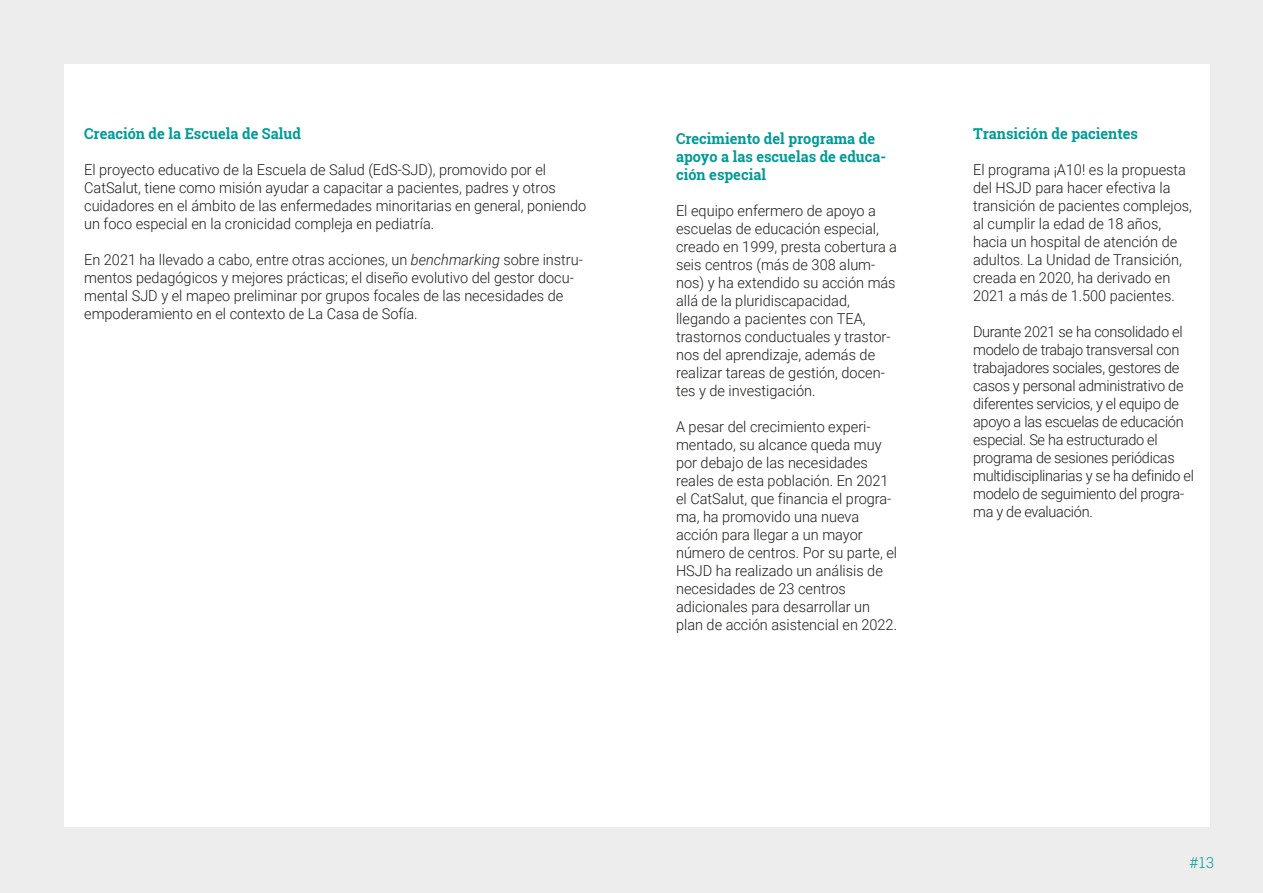
<style>
.page{position:relative;width:1263px;height:893px;background:#ededed}
.page>*{position:absolute;margin:0;border:0;box-sizing:border-box;transform-origin:0 0}
.t1{font:300 15px/18px "Roboto";color:#1d1d1b}
.t2{font:300 15px/18px "Roboto";letter-spacing:-.02em;color:#1d1d1b}
.t3{font:700 15px/18px "Roboto Slab";color:#009a96}
.t4{font:300 15px "Roboto Slab";color:#009a96}
.s1{font-style:italic}
</style>
<div class="page">
<div style="left:64px;top:64px;width:1146px;height:762px;background:#fff"></div>
<p class="t3" style="left:84px;top:124px;width:218px">Creación de la Escuela de Salud</p>
<p class="t1" style="left:84px;top:160px;width:504px">El proyecto educativo de la Escuela de Salud (EdS-SJD), promovido por el CatSalut, tiene como misión ayudar a capacitar a pacientes, padres y otros cuidadores en el ámbito de las enfermedades minoritarias en general, poniendo un foco especial en la cronicidad compleja en pediatría.</p>
<p class="t1" style="left:84px;top:250px;width:500px">En 2021 ha llevado a cabo, entre otras acciones, un <span class="s1">benchmarking</span> sobre instru&shy;mentos pedagógicos y mejores prácticas; el diseño evolutivo del gestor docu&shy;mental SJD y el mapeo preliminar por grupos focales de las necesidades de empoderamiento en el contexto de La Casa de Sofía.</p>
<p class="t3" style="left:676px;top:129px;width:212px">Crecimiento del programa de apoyo a las escuelas de educa&shy;ción especial</p>
<p class="t1" style="left:676px;top:201px;width:223px">El equipo enfermero de apoyo a escuelas de educación especial, creado en 1999, presta cobertura a seis centros (más de 308 alum&shy;nos) y ha extendido su acción más allá de la pluridiscapacidad, llegando a pacientes con TEA, trastornos conductuales y trastor&shy;nos del aprendizaje, además de realizar tareas de gestión, docen&shy;tes y de investigación.</p>
<p class="t1" style="left:676px;top:417px;width:223px">A pesar del crecimiento experi&shy;mentado, su alcance queda muy por debajo de las necesidades reales de esta población. En 2021 el CatSalut, que financia el progra&shy;ma, ha promovido una nueva acción para llegar a un mayor número de centros. Por su parte, el<br>HSJD ha realizado un análisis de necesidades de 23 centros adicionales para desarrollar un plan de acción asistencial en 2022.</p>
<p class="t3" style="left:973px;top:124px;width:166px">Transición de pacientes</p>
<p class="t1" style="left:973px;top:160px;width:220px">El programa ¡A10! es la propuesta del HSJD para hacer efectiva la transición de pacientes complejos, al cumplir la edad de 18 años, hacia un hospital de atención de adultos. La Unidad de Transición, creada en 2020, ha derivado en<br>2021 a más de 1.500 pacientes.</p>
<p class="t2" style="left:973px;top:322px;width:222px">Durante 2021 se ha consolidado el modelo de trabajo transversal con trabajadores sociales, gestores de casos y personal administrativo de diferentes servicios, y el equipo de apoyo a las escuelas de educación especial. Se ha estructurado el programa de sesiones periódicas multidisciplinarias y se ha definido el modelo de seguimiento del progra&shy;ma y de evaluación.</p>
<p class="t4" style="left:1189px;top:853px;width:26px">#13</p>
</div>
